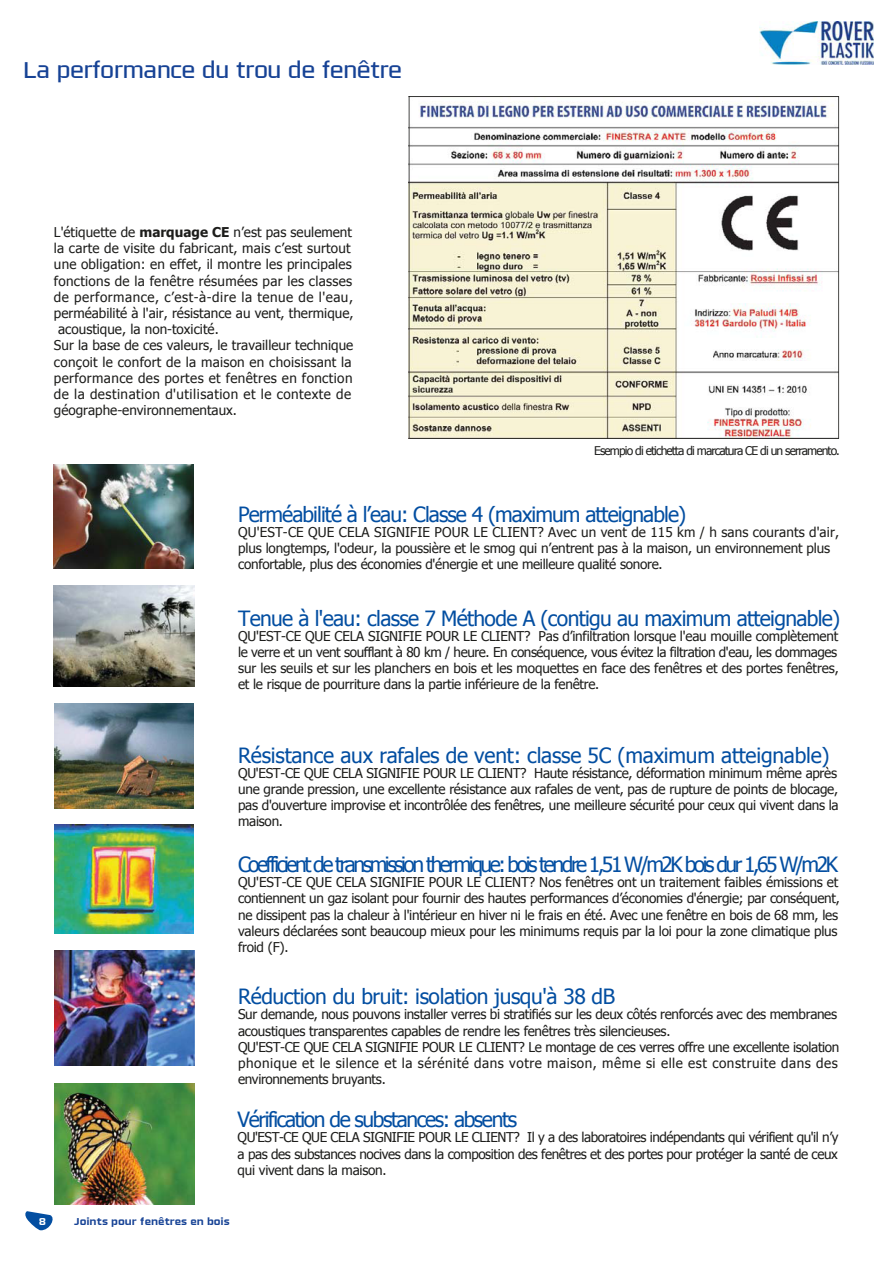
<style>
.page{position:relative;width:893px;height:1263px;background:#fff}
.page>*{position:absolute;margin:0;border:0;box-sizing:border-box;transform-origin:0 0}
.t1{font:300 24px "Olney";letter-spacing:-.03em;color:#164295}
.t2{font:21px "Tahoma";letter-spacing:-.035em;color:#034ea1}
.t3{font:21px "Tahoma";letter-spacing:-.115em;color:#034ea1}
.t4{font:21px "Tahoma";letter-spacing:-.01em;color:#034ea1}
.t5{font:21px "Tahoma";letter-spacing:-.065em;color:#034ea1}
.t6{font:13.5px/16.2px "Tahoma";letter-spacing:-.02em;color:#1d1d1b}
.t7{font:13.5px "Tahoma";color:#1d1d1b}
.t8{font:13.5px "Tahoma";letter-spacing:.015em;color:#1d1d1b}
.t9{font:13.5px "Tahoma";letter-spacing:.02em;color:#1d1d1b}
.t10{font:13.5px "Tahoma";letter-spacing:.035em;color:#1d1d1b}
.t11{font:13.5px "Tahoma";letter-spacing:.04em;color:#1d1d1b}
.t12{font:13.5px "Tahoma";letter-spacing:.03em;color:#1d1d1b}
.t13{font:12px "Tahoma";letter-spacing:-.075em;color:#1d1d1b}
.t14{font:700 10.5px "Olney";letter-spacing:-.01em;color:#164295}
.t15{font:700 10.5px "Olney";color:#fff}
.s1{font-weight:700}
</style>
<div class="page">
<svg style="left:25px;top:1211px;width:28px;height:19px"></svg>
<img style="left:760px;top:22px;width:113px;height:42px">
<img style="left:54px;top:825px;width:140px;height:108px">
<img style="left:54px;top:1083px;width:140px;height:122px">
<img style="left:54px;top:464px;width:139px;height:105px">
<img style="left:54px;top:586px;width:140px;height:101px">
<img style="left:54px;top:950px;width:141px;height:115px">
<svg style="left:409px;top:96px;width:430px;height:343px"></svg>
<img style="left:54px;top:703px;width:139px;height:105px">
<h1 class="t1" style="left:23px;top:54px;width:381px">La performance du trou de fenêtre</h1>
<p class="t7" style="left:54px;top:223px;width:299px">L'étiquette de <span class="s1">marquage CE</span> n’est pas seulement</p>
<p class="t8" style="left:54px;top:239px;width:298px">la carte de visite du fabricant, mais c’est surtout</p>
<p class="t8" style="left:54px;top:255px;width:299px">une obligation: en effet, il montre les principales</p>
<p class="t9" style="left:54px;top:272px;width:300px">fonctions de la fenêtre résumées par les classes</p>
<p class="t11" style="left:54px;top:288px;width:301px">de performance, c’est-à-dire la tenue de l'eau,</p>
<p class="t7" style="left:54px;top:304px;width:301px">perméabilité à l'air, résistance au vent, thermique,</p>
<p class="t7" style="left:58px;top:320px;width:162px">acoustique, la non-toxicité.</p>
<p class="t7" style="left:54px;top:336px;width:301px">Sur la base de ces valeurs, le travailleur technique</p>
<p class="t9" style="left:54px;top:353px;width:299px">conçoit le confort de la maison en choisissant la</p>
<p class="t12" style="left:54px;top:369px;width:300px">performance des portes et fenêtres en fonction</p>
<p class="t10" style="left:54px;top:385px;width:299px">de la destination d'utilisation et le contexte de</p>
<p class="t7" style="left:54px;top:401px;width:184px">géographe-environnementaux.</p>
<p class="t13" style="left:594px;top:442px;width:247px">Esempio di etichetta di marcatura CE di un serramento.</p>
<h2 class="t2" style="left:238px;top:500px;width:449px">Perméabilité à l’eau: Classe 4 (maximum atteignable)</h2>
<p class="t6" style="left:238px;top:523px;width:602px">QU'EST-CE QUE CELA SIGNIFIE POUR LE CLIENT? Avec un vent de 115 km / h sans courants d'air, plus longtemps, l'odeur, la poussière et le smog qui n’entrent pas à la maison, un environnement plus confortable, plus des économies d'énergie et une meilleure qualité sonore.</p>
<h2 class="t2" style="left:238px;top:604px;width:604px">Tenue à l'eau: classe 7 Méthode A (contigu au maximum atteignable)</h2>
<p class="t6" style="left:238px;top:627px;width:602px;text-align:justify">QU'EST-CE QUE CELA SIGNIFIE POUR LE CLIENT? Pas d’infiltration lorsque l'eau mouille complètement le verre et un vent soufflant à 80 km / heure. En conséquence, vous évitez la filtration d'eau, les dommages sur les seuils et sur les planchers en bois et les moquettes en face des fenêtres et des portes fenêtres, et le risque de pourriture dans la partie inférieure de la fenêtre.</p>
<h2 class="t4" style="left:238px;top:741px;width:593px">Résistance aux rafales de vent: classe 5C (maximum atteignable)</h2>
<p class="t6" style="left:238px;top:764px;width:602px">QU'EST-CE QUE CELA SIGNIFIE POUR LE CLIENT? Haute résistance, déformation minimum même après une grande pression, une excellente résistance aux rafales de vent, pas de rupture de points de blocage, pas d'ouverture improvise et incontrôlée des fenêtres, une meilleure sécurité pour ceux qui vivent dans la maison.</p>
<h2 class="t3" style="left:238px;top:850px;width:601px">Coefficient de transmission thermique: bois tendre 1,51 W/m2K bois dur 1,65 W/m2K</h2>
<p class="t6" style="left:238px;top:873px;width:603px">QU'EST-CE QUE CELA SIGNIFIE POUR LE CLIENT? Nos fenêtres ont un traitement faibles émissions et contiennent un gaz isolant pour fournir des hautes performances d’économies d'énergie; par conséquent, ne dissipent pas la chaleur à l'intérieur en hiver ni le frais en été. Avec une fenêtre en bois de 68 mm, les valeurs déclarées sont beaucoup mieux pour les minimums requis par la loi pour la zone climatique plus froid (F).</p>
<p class="t15" style="left:39px;top:1214px;width:9px">8</p>
<h2 class="t2" style="left:238px;top:983px;width:379px">Réduction du bruit: isolation jusqu'à 38 dB</h2>
<p class="t6" style="left:238px;top:1006px;width:603px">Sur demande, nous pouvons installer verres bi stratifiés sur les deux côtés renforcés avec des membranes acoustiques transparentes capables de rendre les fenêtres très silencieuses.<br>QU'EST-CE QUE CELA SIGNIFIE POUR LE CLIENT? Le montage de ces verres offre une excellente isolation phonique et le silence et la sérénité dans votre maison, même si elle est construite dans des environnements bruyants.</p>
<h2 class="t5" style="left:238px;top:1106px;width:281px">Vérification de substances: absents</h2>
<p class="t6" style="left:238px;top:1129px;width:602px;text-align:justify">QU'EST-CE QUE CELA SIGNIFIE POUR LE CLIENT? Il y a des laboratoires indépendants qui vérifient qu'il n’y a pas des substances nocives dans la composition des fenêtres et des portes pour protéger la santé de ceux qui vivent dans la maison.</p>
<p class="t14" style="left:74px;top:1214px;width:157px">Joints pour fenêtres en bois</p>
</div>
